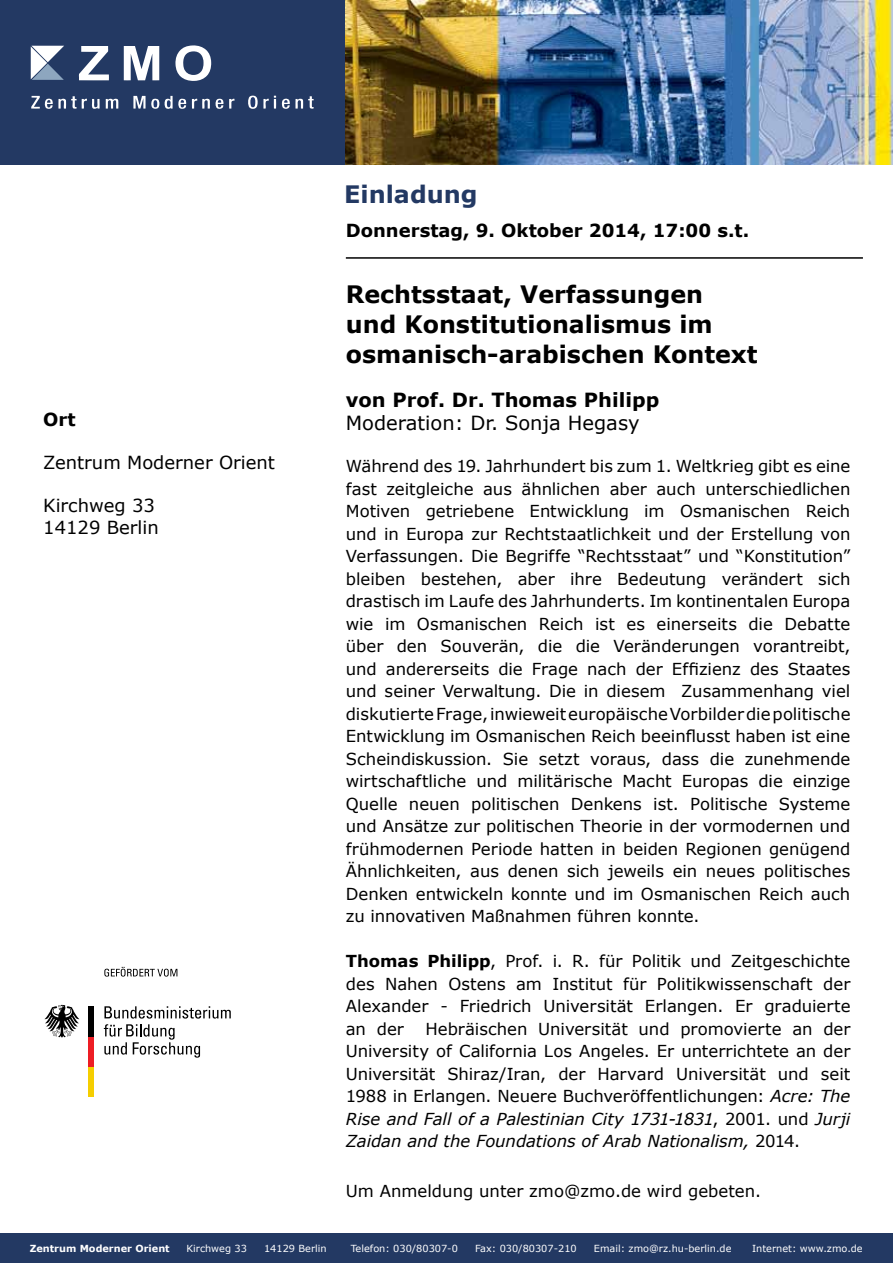
<style>
.page{position:relative;width:893px;height:1263px;background:#fff}
.page>*{position:absolute;margin:0;border:0;box-sizing:border-box;transform-origin:0 0}
.t1{font:700 24px/30px "Verdana";color:#000}
.t2{font:700 24px "Verdana";color:#233963}
.t3{font:19.5px "Verdana";color:#000}
.t4{font:700 19.5px "Verdana";color:#000}
.t5{font:18px/21.6px "Verdana";color:#000}
.t6{font:700 18px "Verdana";color:#000}
.t7{font:16.5px/22.5px "Verdana";color:#000;text-align:justify}
.t8{font:9.75px "Verdana";color:#fff}
.t9{font:700 9.75px "Verdana";color:#fff}
.s1{font-weight:700}
.s2{font-style:italic}
</style>
<div class="page">
<div style="left:0;top:1233px;width:893px;height:30px;background:#233963"></div>
<div style="left:0;top:0;width:346px;height:164px;background:#233963"></div>
<svg style="left:79px;top:46px;width:30px;height:34px"></svg>
<svg style="left:124px;top:46px;width:35px;height:34px"></svg>
<svg style="left:175px;top:45px;width:36px;height:36px"></svg>
<svg style="left:106px;top:98px;width:13px;height:11px"></svg>
<svg style="left:31px;top:96px;width:69px;height:13px"></svg>
<svg style="left:192px;top:98px;width:43px;height:11px"></svg>
<svg style="left:248px;top:95px;width:28px;height:14px"></svg>
<svg style="left:282px;top:96px;width:32px;height:13px"></svg>
<svg style="left:31px;top:46px;width:33px;height:34px"></svg>
<svg style="left:133px;top:96px;width:53px;height:13px"></svg>
<img style="left:346px;top:0;width:547px;height:164px">
<hr style="left:346px;top:257px;width:517px;height:2px;background:#000">
<svg style="left:104px;top:1024px;width:96px;height:34px"></svg>
<svg style="left:104px;top:1006px;width:127px;height:12px"></svg>
<div style="left:89px;top:1066px;width:5px;height:30px;background:#f5ce00"></div>
<div style="left:89px;top:1036px;width:5px;height:30px;background:#ed1d24"></div>
<div style="left:89px;top:1006px;width:5px;height:30px;background:#000"></div>
<svg style="left:44px;top:1005px;width:35px;height:32px"></svg>
<svg style="left:104px;top:967px;width:73px;height:9px"></svg>
<h1 class="t2" style="left:344px;top:177px;width:135px">Einladung</h1>
<p class="t6" style="left:43px;top:407px;width:34px">Ort</p>
<p class="t5" style="left:43px;top:452px;width:233px">Zentrum Moderner Orient</p>
<p class="t5" style="left:43px;top:495px;width:117px">Kirchweg 33<br>14129 Berlin</p>
<p class="t6" style="left:346px;top:218px;width:405px">Donnerstag, 9. Oktober 2014, 17:00 s.t.</p>
<h1 class="t1" style="left:346px;top:279px;width:413px">Rechtsstaat, Verfassungen und Konstitutionalismus im osmanisch-arabischen Kontext</h1>
<p class="t4" style="left:346px;top:386px;width:315px">von Prof. Dr. Thomas Philipp</p>
<p class="t3" style="left:346px;top:410px;width:295px">Moderation: Dr. Sonja Hegasy</p>
<p class="t7" style="left:346px;top:455px;width:506px">Während des 19. Jahrhundert bis zum 1. Weltkrieg gibt es eine fast zeitgleiche aus ähnlichen aber auch unterschiedlichen Motiven getriebene Entwicklung im Osmanischen Reich und in Europa zur Rechtstaatlichkeit und der Erstellung von Verfassungen. Die Begriffe “Rechtsstaat” und “Konstitution” bleiben bestehen, aber ihre Bedeutung verändert sich drastisch im Laufe des Jahrhunderts. Im kontinentalen Europa wie im Osmanischen Reich ist es einerseits die Debatte über den Souverän, die die Veränderungen vorantreibt, und andererseits die Frage nach der Effizienz des Staates und seiner Verwaltung. Die in diesem Zusammenhang viel diskutierte Frage, inwieweit europäische Vorbilder die politische Entwicklung im Osmanischen Reich beeinflusst haben ist eine Scheindiskussion. Sie setzt voraus, dass die zunehmende wirtschaftliche und militärische Macht Europas die einzige Quelle neuen politischen Denkens ist. Politische Systeme und Ansätze zur politischen Theorie in der vormodernen und frühmodernen Periode hatten in beiden Regionen genügend Ähnlichkeiten, aus denen sich jeweils ein neues politisches Denken entwickeln konnte und im Osmanischen Reich auch zu innovativen Maßnahmen führen konnte.</p>
<p class="t7" style="left:346px;top:950px;width:506px"><span class="s1">Thomas Philipp</span>, Prof. i. R. für Politik und Zeitgeschichte des Nahen Ostens am Institut für Politikwissenschaft der Alexander - Friedrich Universität Erlangen. Er graduierte an der</p>
<p class="t7" style="left:346px;top:1017px;width:506px;text-indent:80px">Hebräischen Universität und promovierte an der University of California Los Angeles. Er unterrichtete an der Universität Shiraz/Iran, der Harvard Universität und seit 1988 in Erlangen. Neuere Buchveröffentlichungen: <span class="s2">Acre: The Rise and Fall of a Palestinian City 1731-1831</span>, 2001. und <span class="s2">Jurji Zaidan and the Foundations of Arab Nationalism,</span> 2014.</p>
<p class="t7" style="left:346px;top:1179px;width:417px">Um Anmeldung unter zmo@zmo.de wird gebeten.</p>
<p class="t9" style="left:30px;top:1241px;width:142px">Zentrum Moderner Orient</p>
<p class="t8" style="left:186px;top:1241px;width:62px">Kirchweg 33</p>
<p class="t8" style="left:264px;top:1241px;width:64px">14129 Berlin</p>
<p class="t8" style="left:351px;top:1241px;width:109px">Telefon: 030/80307-0</p>
<p class="t8" style="left:475px;top:1241px;width:103px">Fax: 030/80307-210</p>
<p class="t8" style="left:594px;top:1241px;width:139px">Email: zmo@rz.hu-berlin.de</p>
<p class="t8" style="left:752px;top:1241px;width:112px">Internet: www.zmo.de</p>
</div>
